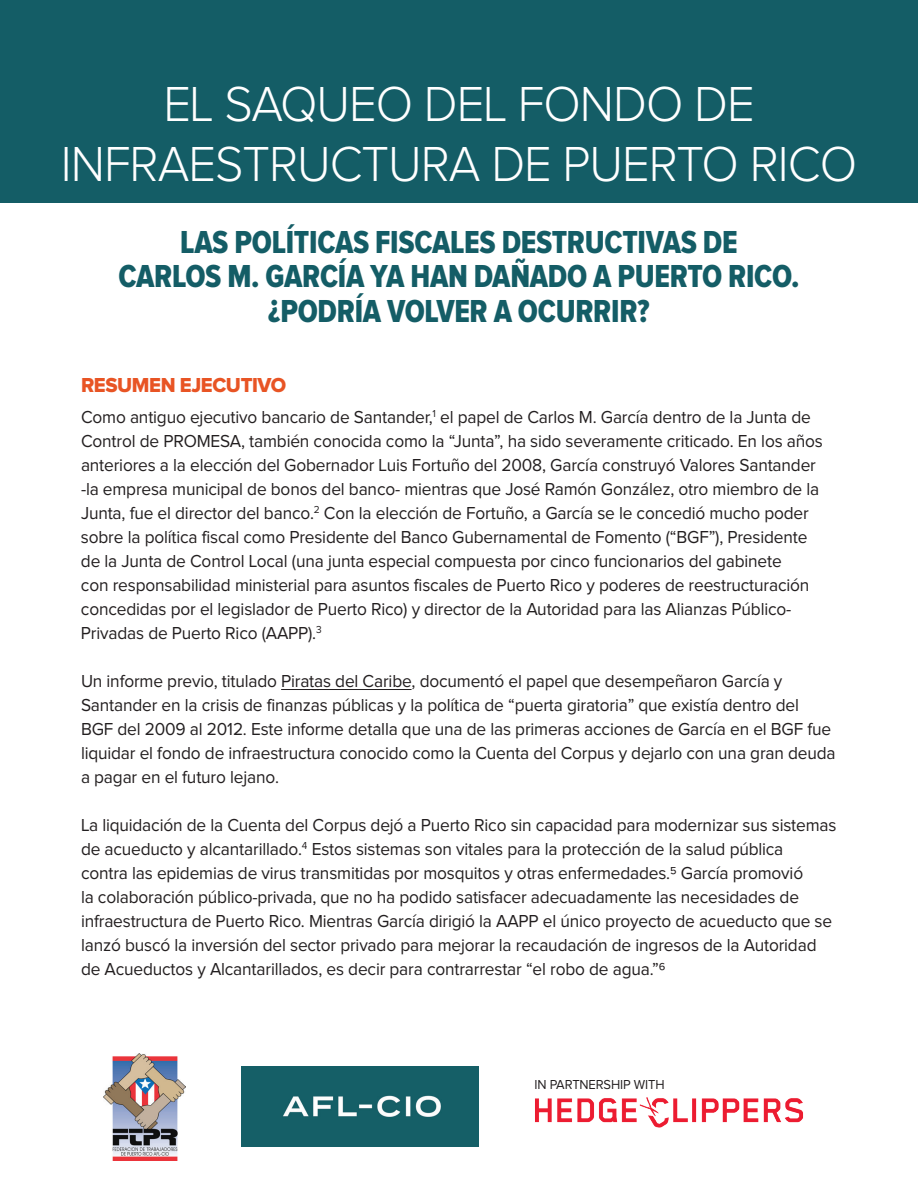
<style>
.page{position:relative;width:918px;height:1188px;background:#fff}
.page>*{position:absolute;margin:0;border:0;box-sizing:border-box;transform-origin:0 0}
.t1{font:300 51px/60px "Proxima Nova";letter-spacing:-.02em;color:#fff;text-align:center;scale:.96 1}
.t2{font:33px/34.5px "Proxima Nova Cond Extrabld";letter-spacing:-.01em;color:#145d66;text-align:center;scale:.96 1}
.t3{font:21px "Proxima Nova Extrabld";letter-spacing:-.02em;color:#e85424;scale:.96 1}
.t4{font:18px/24px "Proxima Nova";letter-spacing:-.01em;color:#231f20;scale:.96 1}
.t5{font:13.5px "Proxima Nova";letter-spacing:-.01em;color:#231f20;scale:.96 1}
</style>
<div class="page">
<hr style="left:281px;top:689px;width:131px;height:1px;background:#231f20">
<div style="left:0;top:0;width:918px;height:202px;background:#145d66"></div>
<img style="left:241px;top:1066px;width:238px;height:81px">
<img style="left:535px;top:1097px;width:268px;height:30px">
<img style="left:104px;top:1053px;width:82px;height:107px">
<h1 class="t1" style="left:61px;top:75px;width:831px">EL SAQUEO DEL FONDO DE<br>INFRAESTRUCTURA DE PUERTO RICO</h1>
<h2 class="t2" style="left:118px;top:226px;width:711px">LAS POLÍTICAS FISCALES DESTRUCTIVAS DE<br>CARLOS M. GARCÍA YA HAN DAÑADO A PUERTO RICO. ¿PODRÍA VOLVER A OCURRIR?</h2>
<p class="t3" style="left:81px;top:373px;width:215px">RESUMEN EJECUTIVO</p>
<p class="t4" style="left:81px;top:406px;width:774px">Como antiguo ejecutivo bancario de Santander,<sup>1</sup> el papel de Carlos M. García dentro de la Junta de Control de PROMESA, también conocida como la “Junta”, ha sido severamente criticado. En los años anteriores a la elección del Gobernador Luis Fortuño del 2008, García construyó Valores Santander -la empresa municipal de bonos del banco- mientras que José Ramón González, otro miembro de la Junta, fue el director del banco.<sup>2</sup> Con la elección de Fortuño, a García se le concedió mucho poder sobre la política fiscal como Presidente del Banco Gubernamental de Fomento (“BGF”), Presidente de la Junta de Control Local (una junta especial compuesta por cinco funcionarios del gabinete<br>con responsabilidad ministerial para asuntos fiscales de Puerto Rico y poderes de reestructuración concedidas por el legislador de Puerto Rico) y director de la Autoridad para las Alianzas Público-Privadas de Puerto Rico (AAPP).<sup>3</sup></p>
<p class="t4" style="left:81px;top:670px;width:788px">Un informe previo, titulado Piratas del Caribe, documentó el papel que desempeñaron García y Santander en la crisis de finanzas públicas y la política de “puerta giratoria” que existía dentro del BGF del 2009 al 2012. Este informe detalla que una de las primeras acciones de García en el BGF fue liquidar el fondo de infraestructura conocido como la Cuenta del Corpus y dejarlo con una gran deuda a pagar en el futuro lejano.</p>
<p class="t4" style="left:81px;top:814px;width:789px">La liquidación de la Cuenta del Corpus dejó a Puerto Rico sin capacidad para modernizar sus sistemas de acueducto y alcantarillado.<sup>4</sup> Estos sistemas son vitales para la protección de la salud pública<br>contra las epidemias de virus transmitidas por mosquitos y otras enfermedades.5 García promovió<br>la colaboración público-privada, que no ha podido satisfacer adecuadamente las necesidades de infraestructura de Puerto Rico. Mientras García dirigió la AAPP el único proyecto de acueducto que se lanzó buscó la inversión del sector privado para mejorar la recaudación de ingresos de la Autoridad de Acueductos y Alcantarillados, es decir para contrarrestar “el robo de agua.”6</p>
<p class="t5" style="left:535px;top:1077px;width:137px">IN PARTNERSHIP WITH</p>
</div>
